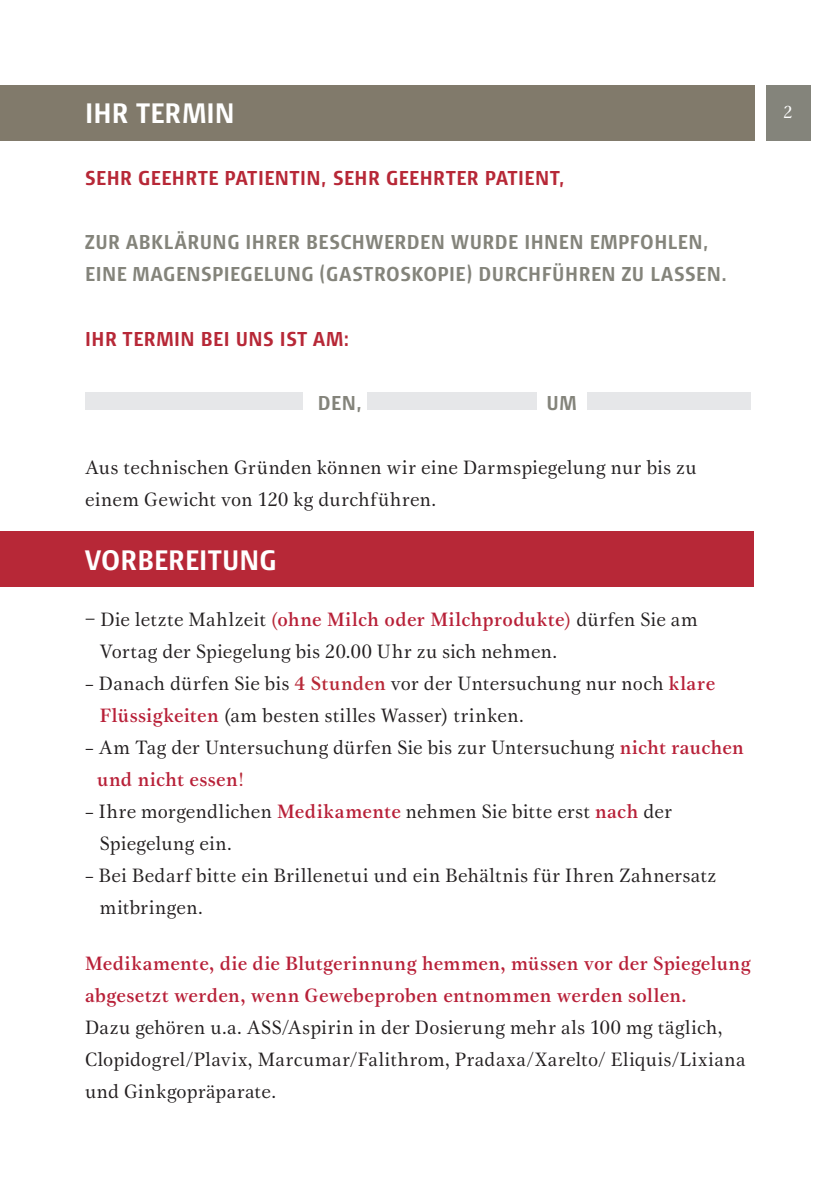
<style>
.page{position:relative;width:840px;height:1191px;background:#fff}
.page>*{position:absolute;margin:0;border:0;box-sizing:border-box;transform-origin:0 0}
.t1{font:700 condensed 28px "Signa Pro";letter-spacing:.005em;color:#fff}
.t2{font:20px/32px "Gamma ITC Std";letter-spacing:.025em;color:#231f20}
.t3{font:500 20px/32px "Gamma ITC Std";letter-spacing:.02em;color:#b82038}
.t4{font:700 condensed 20px/32px "Signa Pro";letter-spacing:.025em;color:#84847b}
.t5{font:700 condensed 20px "Signa Pro";letter-spacing:.025em;color:#b72837}
.t6{font:18px "Gamma ITC Std";color:#fff}
.s1{color:#b72837}
.s2{font-weight:500;color:#b82038}
.s3{font-weight:500;color:#b72837}
</style>
<div class="page">
<div style="left:765px;top:85px;width:44px;height:56px;background:#84847b"></div>
<div style="left:0;top:85px;width:754px;height:55px;background:#817a6b"></div>
<div style="left:0;top:531px;width:753px;height:56px;background:#b72837"></div>
<div style="left:85px;top:392px;width:217px;height:17px;background:#e6e7e9"></div>
<div style="left:367px;top:392px;width:169px;height:17px;background:#e6e7e9"></div>
<div style="left:587px;top:392px;width:163px;height:17px;background:#e6e7e9"></div>
<h1 class="t1" style="left:85px;top:94px;width:151px">IHR TERMIN</h1>
<p class="t5" style="left:85px;top:165px;width:481px">SEHR GEEHRTE PATIENTIN, SEHR GEEHRTER PATIENT,</p>
<p class="t4" style="left:85px;top:225px;width:643px">ZUR ABKLÄRUNG IHRER BESCHWERDEN WURDE IHNEN EMPFOHLEN,<br>EINE MAGENSPIEGELUNG (GASTROSKOPIE) DURCHFÜHREN ZU LASSEN.</p>
<p class="t5" style="left:85px;top:325px;width:266px">IHR TERMIN BEI UNS IST AM:</p>
<p class="t4" style="left:317px;top:385px;width:46px">DEN,</p>
<p class="t4" style="left:546px;top:385px;width:31px">UM</p>
<p class="t2" style="left:85px;top:450px;width:613px">Aus technischen Gründen können wir eine Darmspiegelung nur bis zu einem Gewicht von 120 kg durchführen.</p>
<h1 class="t1" style="left:85px;top:540px;width:193px">VORBEREITUNG</h1>
<p class="t2" style="left:100px;top:602px;width:599px;text-indent:-15px">− Die letzte Mahlzeit <span class="s1">(</span><span class="s2">ohne Milch oder Milchprodukte</span><span class="s1">)</span> dürfen Sie am<br>Vortag der Spiegelung bis 20.00 Uhr zu sich nehmen.</p>
<p class="t2" style="left:100px;top:666px;width:616px;text-indent:-15px">– Danach dürfen Sie bis <span class="s3">4 Stunden</span> vor der Untersuchung nur noch <span class="s2">klare<br>Flüssigkeiten</span> (am besten stilles Wasser) trinken.</p>
<p class="t2" style="left:97px;top:730px;width:647px;text-indent:-12px">– Am Tag der Untersuchung dürfen Sie bis zur Untersuchung <span class="s2">nicht rauchen und nicht essen</span><span class="s1">!</span></p>
<p class="t2" style="left:100px;top:794px;width:573px;text-indent:-15px">– Ihre morgendlichen <span class="s2">Medikamente</span> nehmen Sie bitte erst <span class="s2">nach</span> der<br>Spiegelung ein.</p>
<p class="t2" style="left:100px;top:858px;width:617px;text-indent:-15px">– Bei Bedarf bitte ein Brillenetui und ein Behältnis für Ihren Zahnersatz mitbringen.</p>
<p class="t3" style="left:85px;top:946px;width:666px">Medikamente, die die Blutgerinnung hemmen, müssen vor der Spiegelung abgesetzt werden, wenn Gewebeproben entnommen werden sollen.</p>
<p class="t2" style="left:85px;top:1010px;width:661px">Dazu gehören u.a. ASS/Aspirin in der Dosierung mehr als 100 mg täglich,<br>Clopidogrel/Plavix, Marcumar/Falithrom, Pradaxa/Xarelto/ Eliquis/Lixiana und Ginkgopräparate.</p>
<p class="t6" style="left:783px;top:101px;width:11px">2</p>
</div>
